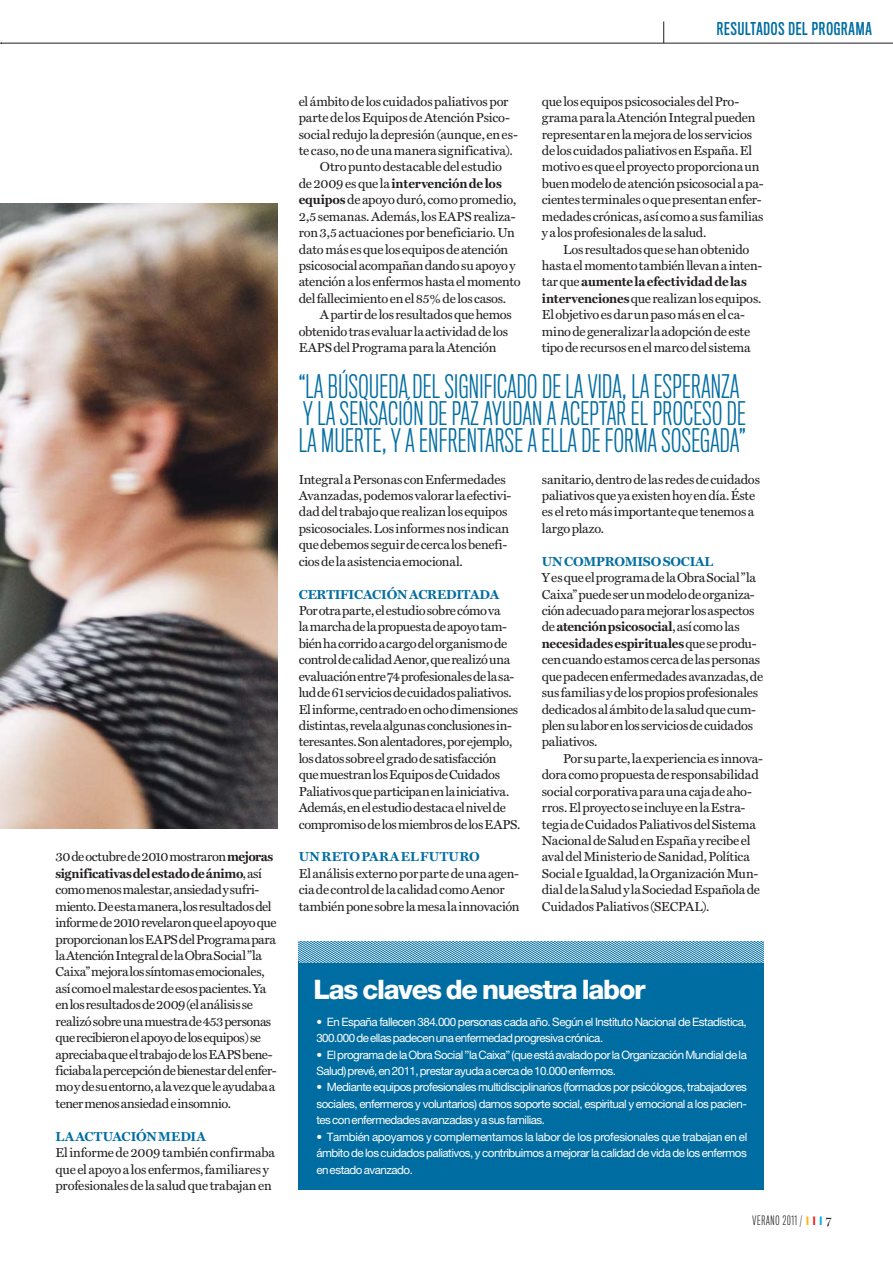
<style>
.page{position:relative;width:893px;height:1263px;background:#fff}
.page>*{position:absolute;margin:0;border:0;box-sizing:border-box;transform-origin:0 0}
.t1{font:300 29.85px/26.8px "Titling Gothic FB Comp";letter-spacing:.015em;color:#006da2}
.t2{font:800 26.85px "Helvetica Neue";letter-spacing:-.045em;color:#fff}
.t3{font:16.2px "Titling Gothic FB Comp Standard";letter-spacing:.055em;color:#006da2}
.t4{font:13.05px/16.5px "Miller Text";letter-spacing:-.02em;color:#231f20}
.t5{font:700 13.05px "Miller Text";letter-spacing:-.02em;color:#006da2}
.t6{font:700 13.05px "Miller Text";letter-spacing:-.015em;color:#231f20}
.t7{font:700 13.05px "Miller Text";letter-spacing:.015em;color:#006da2}
.t8{font:300 12px "Titling Gothic FB Comp";letter-spacing:.075em;color:#231f20}
.t9{font:11.55px/16.5px "Helvetica Neue";letter-spacing:-.04em;color:#fff}
.s1{font-weight:700}
.s2{font-weight:400}
.s3{font-family:"Helvetica Neue";font-weight:700;color:#fdb715}
.s4{font-family:"Helvetica Neue";font-weight:700;color:#e92826}
.s5{font-family:"Helvetica Neue";font-weight:700;color:#00b3e0}
.s6{font-family:"Miller Display";font-weight:400}
</style>
<div class="page">
<hr style="left:2px;top:43px;width:891px;height:1px;background:#231f20">
<img style="left:0;top:204px;width:277px;height:625px">
<svg style="left:663px;top:21px;width:1px;height:22px"></svg>
<div style="left:299px;top:961px;width:465px;height:229px;background:#006da2"></div>
<svg style="left:299px;top:941px;width:465px;height:22px;background:#70acca"></svg>
<p class="t3" style="left:717px;top:22px;width:156px">RESULTADOS DEL PROGRAMA</p>
<p class="t4" style="left:55px;top:850px;width:223px">30 de octubre de 2010 mostraron <span class="s1">mejoras significativas del estado de ánimo</span>, así como menos malestar, ansiedad y sufri&shy;miento. De esta manera, los resultados del informe de 2010 revelaron que el apoyo que proporcionan los EAPS del Programa para la Atención Integral de la Obra Social ”la Caixa” mejora los síntomas emocionales, así como el malestar de esos pacientes. Ya en los resultados de 2009 (el análisis se realizó sobre una muestra de 453 personas que recibieron el apoyo de los equipos) se apreciaba que el trabajo de los EAPS bene&shy;ficiaba la percepción de bienestar del enfer&shy;mo y de su entorno, a la vez que le ayudaba a tener menos ansiedad e insomnio.</p>
<p class="t5" style="left:55px;top:1131px;width:152px">LA ACTUACIÓN MEDIA</p>
<p class="t4" style="left:55px;top:1145px;width:221px">El informe de 2009 también confirmaba que el apoyo a los enfermos, familiares y profesionales de la salud que trabajan en</p>
<p class="t4" style="left:299px;top:94px;width:211px">el ámbito de los cuidados paliativos por</p>
<p class="t4" style="left:299px;top:110px;width:213px">parte de los Equipos de Atención Psico-</p>
<p class="t4" style="left:299px;top:127px;width:221px">social redujo la depresión (aunque, en es-</p>
<p class="t4" style="left:299px;top:143px;width:216px">te caso, no de una manera significativa).</p>
<p class="t4" style="left:320px;top:160px;width:184px">Otro punto destacable del estudio</p>
<p class="t6" style="left:299px;top:178px;width:205px"><span class="s2">de 2009 es que la</span> intervención de los</p>
<p class="t4" style="left:299px;top:192px;width:219px"><span class="s1">equipos</span> de apoyo duró, como promedio,</p>
<p class="t4" style="left:299px;top:209px;width:218px">2,5 semanas. Además, los EAPS realiza-</p>
<p class="t4" style="left:299px;top:225px;width:218px">ron 3,5 actuaciones por beneficiario. Un</p>
<p class="t4" style="left:299px;top:242px;width:211px">dato más es que los equipos de atención</p>
<p class="t4" style="left:299px;top:258px;width:219px">psicosocial acompañan dando su apoyo y</p>
<p class="t4" style="left:299px;top:275px;width:223px">atención a los enfermos hasta el momento</p>
<p class="t4" style="left:299px;top:291px;width:209px">del fallecimiento en el 85% de los casos.</p>
<p class="t4" style="left:320px;top:307px;width:194px">A partir de los resultados que hemos</p>
<p class="t4" style="left:299px;top:324px;width:211px">obtenido tras evaluar la actividad de los</p>
<p class="t4" style="left:299px;top:340px;width:199px">EAPS del Programa para la Atención</p>
<p class="t4" style="left:542px;top:94px;width:223px">que los equipos psicosociales del Pro&shy;grama para la Atención Integral pueden representar en la mejora de los servicios de los cuidados paliativos en España. El motivo es que el proyecto proporciona un buen modelo de atención psicosocial a pa&shy;cientes terminales o que presentan enfer&shy;medades crónicas, así como a sus familias y a los profesionales de la salud.</p>
<p class="t4" style="left:542px;top:242px;width:222px;text-indent:21px">Los resultados que se han obtenido hasta el momento también llevan a inten&shy;tar que <span class="s1">aumente la efectividad de las intervenciones</span> que realizan los equipos.<br>El objetivo es dar un paso más en el ca&shy;mino de generalizar la adopción de este tipo de recursos en el marco del sistema</p>
<h1 class="t1" style="left:299px;top:374px;width:449px">“LA BÚSQUEDA DEL SIGNIFICADO DE LA VIDA, LA ESPERANZA<br>Y LA SENSACIÓN DE PAZ AYUDAN A ACEPTAR EL PROCESO DE<br>LA MUERTE, Y A ENFRENTARSE A ELLA DE FORMA SOSEGADA”</h1>
<p class="t4" style="left:299px;top:472px;width:214px">Integral a Personas con Enfermedades Avanzadas, podemos valorar la efectivi&shy;dad del trabajo que realizan los equipos psicosociales. Los informes nos indican que debemos seguir de cerca los benefi&shy;cios de la asistencia emocional.</p>
<p class="t5" style="left:299px;top:589px;width:202px">CERTIFICACIÓN ACREDITADA</p>
<p class="t4" style="left:299px;top:603px;width:223px">Por otra parte, el estudio sobre cómo va<br>la marcha de la propuesta de apoyo tam&shy;bién ha corrido a cargo del organismo de control de calidad Aenor, que realizó una evaluación entre 74 profesionales de la sa&shy;lud de 61 servicios de cuidados paliativos.<br>El informe, centrado en ocho dimensiones distintas, revela algunas conclusiones in&shy;teresantes. Son alentadores, por ejemplo, los datos sobre el grado de satisfacción<br>que muestran los Equipos de Cuidados Paliativos que participan en la iniciativa.<br>Además, en el estudio destaca el nivel de compromiso de los miembros de los EAPS.</p>
<p class="t7" style="left:299px;top:852px;width:182px">UN RETO PARA EL FUTURO</p>
<p class="t4" style="left:299px;top:866px;width:222px">El análisis externo por parte de una agen&shy;cia de control de la calidad como Aenor también pone sobre la mesa la innovación</p>
<p class="t4" style="left:542px;top:472px;width:220px">sanitario, dentro de las redes de cuidados paliativos que ya existen hoy en día. Éste es el reto más importante que tenemos a largo plazo.</p>
<p class="t5" style="left:542px;top:556px;width:173px">UN COMPROMISO SOCIAL</p>
<p class="t4" style="left:542px;top:570px;width:223px">Y es que el programa de la Obra Social ”la Caixa” puede ser un modelo de organiza&shy;ción adecuado para mejorar los aspectos de <span class="s1">atención psicosocial</span>, así como las <span class="s1">necesidades espirituales</span> que se produ&shy;cen cuando estamos cerca de las personas que padecen enfermedades avanzadas, de sus familias y de los propios profesionales dedicados al ámbito de la salud que cum&shy;plen su labor en los servicios de cuidados paliativos.</p>
<p class="t4" style="left:542px;top:751px;width:223px;text-indent:21px">Por su parte, la experiencia es innova&shy;dora como propuesta de responsabilidad social corporativa para una caja de aho&shy;rros. El proyecto se incluye en la Estra&shy;tegia de Cuidados Paliativos del Sistema Nacional de Salud en España y recibe el aval del Ministerio de Sanidad, Política Social e Igualdad, la Organización Mun&shy;dial de la Salud y la Sociedad Española de Cuidados Paliativos (SECPAL).</p>
<h2 class="t2" style="left:313px;top:980px;width:334px">Las claves de nuestra labor</h2>
<p class="t9" style="left:316px;top:1015px;width:432px">• En España fallecen 384.000 personas cada año. Según el Instituto Nacional de Estadística,<br>300.000 de ellas padecen una enfermedad progresiva crónica.</p>
<p class="t9" style="left:316px;top:1047px;width:432px">• El programa de la Obra Social ”la Caixa” (que está avalado por la Organización Mundial de la<br>Salud) prevé, en 2011, prestar ayuda a cerca de 10.000 enfermos.</p>
<p class="t9" style="left:316px;top:1080px;width:432px;text-align:justify">• Mediante equipos profesionales multidisciplinarios (formados por psicólogos, trabajadores sociales, enfermeros y voluntarios) damos soporte social, espiritual y emocional a los pacien&shy;tes con enfermedades avanzadas y a sus familias.</p>
<p class="t9" style="left:316px;top:1130px;width:432px;text-align:justify">• También apoyamos y complementamos la labor de los profesionales que trabajan en el ámbito de los cuidados paliativos, y contribuimos a mejorar la calidad de vida de los enfermos en estado avanzado.</p>
<p class="t8" style="left:752px;top:1215px;width:81px">VERANO 2011 / <span class="s3">I</span> <span class="s4">I</span> <span class="s5">I</span> <span class="s6">7</span></p>
</div>
